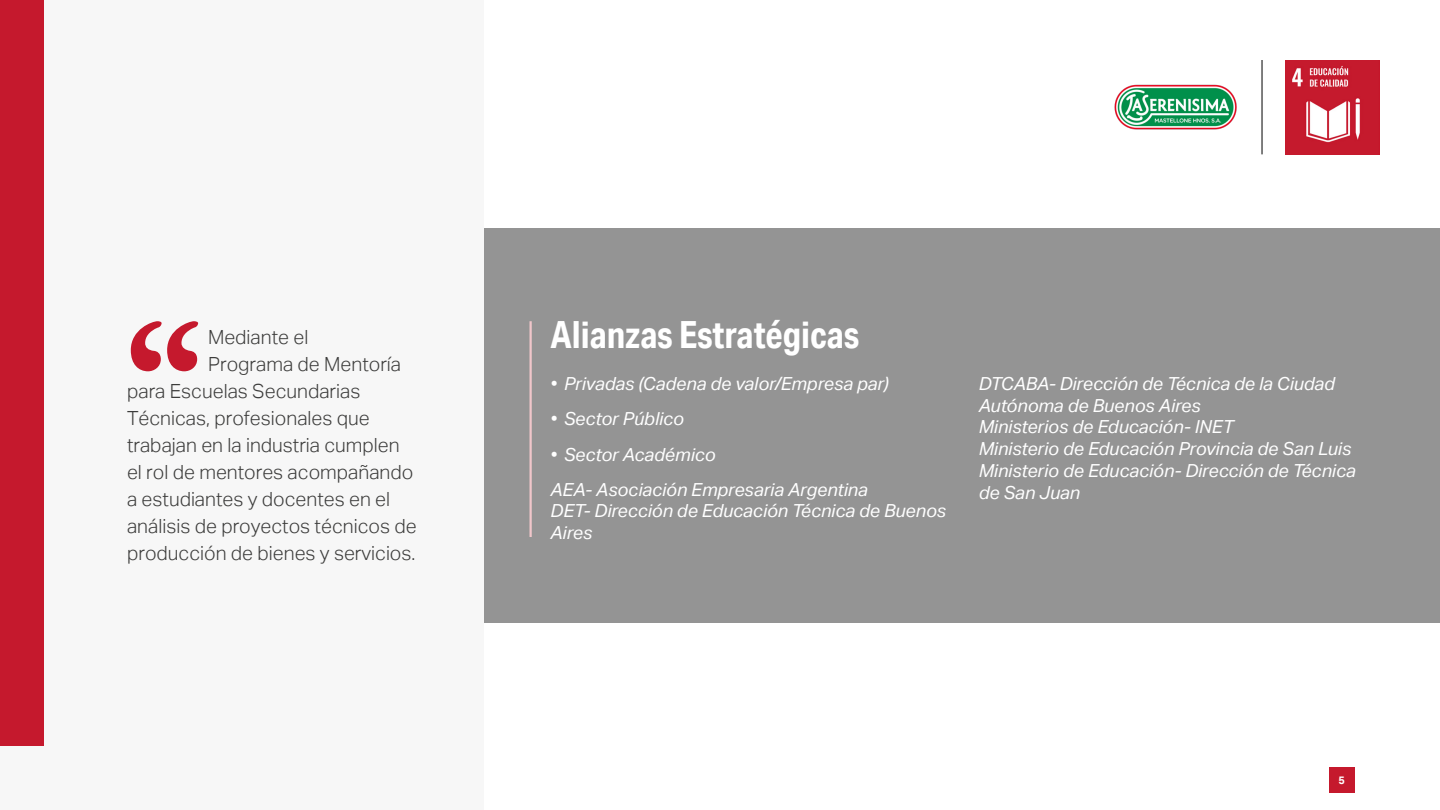
<style>
.page{position:relative;width:1440px;height:810px;background:#fff}
.page>*{position:absolute;margin:0;border:0;box-sizing:border-box;transform-origin:0 0}
.t1{font:700 37.5px "Aktiv Grotesk Cd";color:#fff}
.t2{font:300 19.5px "Aktiv Grotesk";color:#3c3c3b}
.t3{font:italic 18px/21.8px "Aktiv Grotesk";color:#fff}
.t4{font:700 10.88px "Aktiv Grotesk";color:#fff}
</style>
<div class="page">
<div style="left:1329px;top:767px;width:25px;height:26px;background:#c5192d"></div>
<img style="left:1285px;top:60px;width:95px;height:95px">
<hr style="left:1262px;top:60px;width:1px;height:94px;background:#000">
<img style="left:1114px;top:84px;width:123px;height:46px">
<div style="left:0;top:0;width:484px;height:810px;background:#f7f7f7"></div>
<div style="left:0;top:0;width:44px;height:746px;background:#c5192d"></div>
<div style="left:484px;top:228px;width:956px;height:394px;background:#949494"></div>
<hr style="left:530px;top:321px;width:2px;height:216px;background:#f0c6ca">
<svg style="left:131px;top:321px;width:67px;height:50px"></svg>
<p class="t2" style="left:208px;top:325px;width:102px">Mediante el</p>
<p class="t2" style="left:208px;top:352px;width:195px">Programa de Mentoría</p>
<p class="t2" style="left:127px;top:379px;width:235px">para Escuelas Secundarias</p>
<p class="t2" style="left:127px;top:406px;width:244px">Técnicas, profesionales que</p>
<p class="t2" style="left:127px;top:433px;width:274px">trabajan en la industria cumplen</p>
<p class="t2" style="left:127px;top:460px;width:288px">el rol de mentores acompañando</p>
<p class="t2" style="left:127px;top:487px;width:265px">a estudiantes y docentes en el</p>
<p class="t2" style="left:127px;top:514px;width:291px">análisis de proyectos técnicos de</p>
<p class="t2" style="left:127px;top:542px;width:290px">producción de bienes y servicios.</p>
<h1 class="t1" style="left:550px;top:312px;width:310px">Alianzas Estratégicas</h1>
<p class="t3" style="left:551px;top:373px;width:340px">• Privadas (Cadena de valor/Empresa par)</p>
<p class="t3" style="left:551px;top:408px;width:135px">• Sector Público</p>
<p class="t3" style="left:551px;top:437px;width:319px;line-height:35.2px">• Sector Académico<br>AEA- Asociación Empresaria Argentina</p>
<p class="t3" style="left:551px;top:500px;width:397px">DET- Dirección de Educación Técnica de Buenos<br>Aires</p>
<p class="t3" style="left:979px;top:373px;width:379px">DTCABA- Dirección de Técnica de la Ciudad Autónoma de Buenos Aires<br>Ministerios de Educación- INET<br>Ministerio de Educación Provincia de San Luis Ministerio de Educación- Dirección de Técnica de San Juan</p>
<p class="t4" style="left:1338px;top:774px;width:8px">5</p>
</div>
